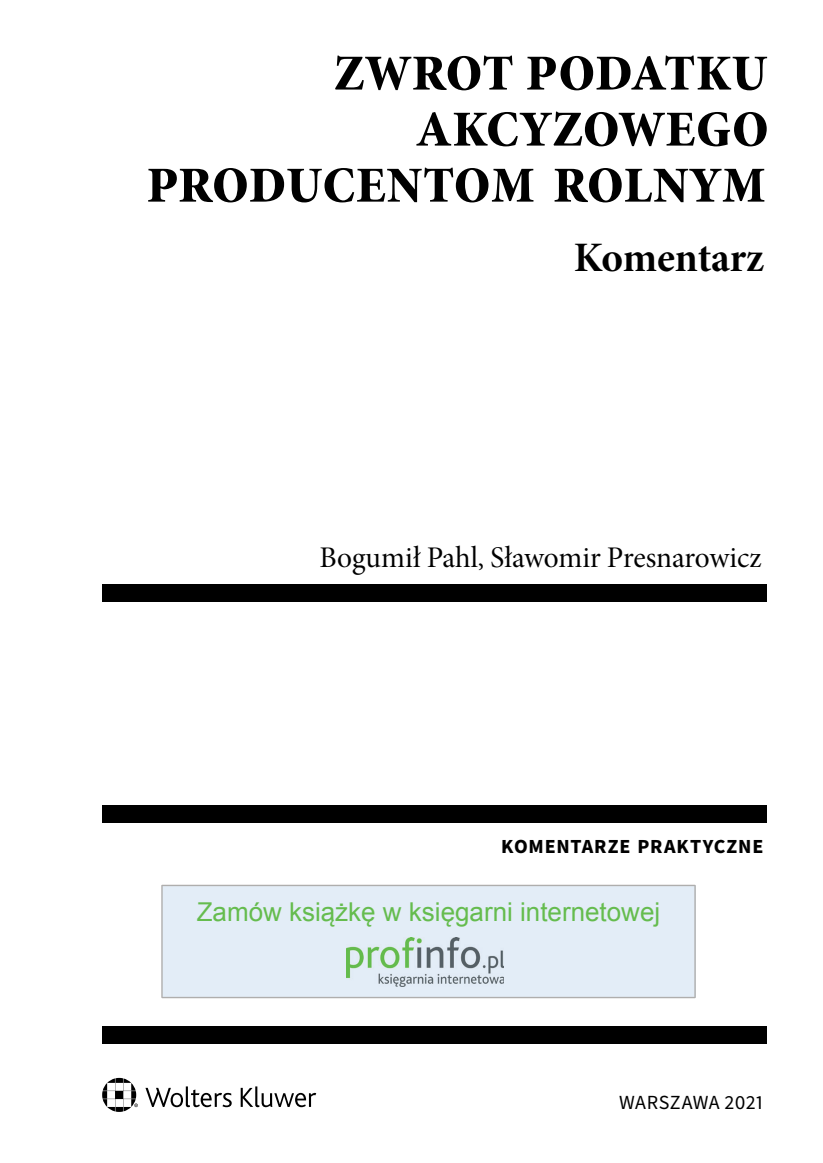
<style>
.page{position:relative;width:823px;height:1163px;background:#fff}
.page>*{position:absolute;margin:0;border:0;box-sizing:border-box;transform-origin:0 0}
.t1{font:70px/56px "Minion Pro Bold Cn Subh";letter-spacing:-.01em;color:#000;text-align:right}
.t2{font:42px "Minion Pro Bold Subh";letter-spacing:-.005em;color:#000}
.t3{font:30px "Minion Pro Subh";color:#000}
.t4{font:26px "Arial";color:#65bc4e}
.t5{font:700 20px "Source Sans Pro";letter-spacing:.045em;color:#000}
.t6{font:20px "Source Sans Pro";letter-spacing:.01em;color:#000}
</style>
<div class="page">
<svg style="left:102px;top:1077px;width:214px;height:34px"></svg>
<div style="left:102px;top:1026px;width:663px;height:17px;background:#000"></div>
<div style="left:102px;top:805px;width:663px;height:17px;background:#000"></div>
<div style="left:102px;top:584px;width:663px;height:17px;background:#000"></div>
<svg style="left:161px;top:884px;width:534px;height:114px;background:#e1eaf3"></svg>
<div style="left:170px;top:902px;width:516px;height:33px;background:#e3edf7"></div>
<div style="left:346px;top:937px;width:164px;height:51px;background:#e3edf7"></div>
<img style="left:346px;top:937px;width:157px;height:49px">
<p class="t1" style="left:146px;top:39px;width:624px">Zwrot podatku akcyzowego producentom rolnym</p>
<p class="t2" style="left:573px;top:229px;width:192px">Komentarz</p>
<p class="t3" style="left:319px;top:538px;width:443px">Bogumił Pahl, Sławomir Presnarowicz</p>
<p class="t5" style="left:501px;top:832px;width:263px">KOMENTARZE PRAKTYCZNE</p>
<p class="t4" style="left:196px;top:894px;width:465px">Zamów książkę w księgarni internetowej</p>
<p class="t6" style="left:619px;top:1088px;width:145px">WARSZAWA 2021</p>
</div>
